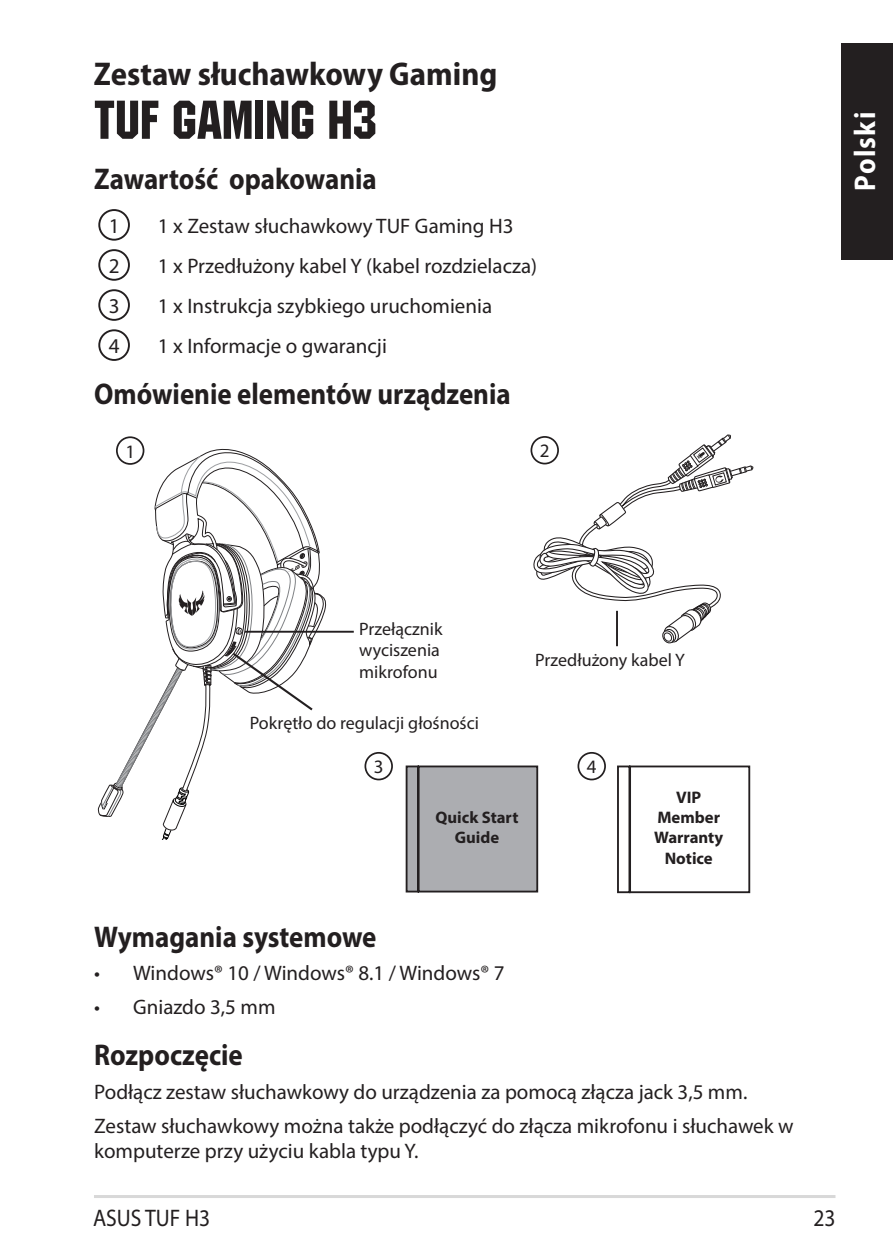
<style>
.page{position:relative;width:893px;height:1259px;background:#fff}
.page>*{position:absolute;margin:0;border:0;box-sizing:border-box;transform-origin:0 0}
.t1{font:54px "Machine IT Cby BT";color:#231f20}
.t2{font:700 semi-condensed 33px "Myriad Pro";color:#231f20}
.t3{font:700 30px "Myriad Pro";color:#231f20;scale:.9 1}
.t4{font:700 30px "Myriad Pro";letter-spacing:.05em;color:#fff;scale:.9 1}
.t5{font:24px "Myriad Pro";color:#231f20;scale:.9 1}
.t6{font:21px/33.6px "Myriad Pro";color:#231f20}
.t7{font:18.9px "Myriad Pro";color:#231f20}
.t8{font:18px/21.6px "Myriad Pro";color:#231f20}
.t9{font:700 16.8px/20.1px "Myriad";color:#231f20;text-align:center}
.t10{font:700 16.8px/20.1px "Myriad Pro";color:#231f20;text-align:center}
</style>
<div class="page">
<hr style="left:94px;top:1195px;width:741px;height:3px;background:#d8d8d8">
<div style="left:841px;top:43px;width:52px;height:217px;background:#231f20"></div>
<div style="left:98px;top:209px;width:32px;height:32px;border:2px solid #231f20;border-radius:50%"></div>
<div style="left:98px;top:249px;width:32px;height:32px;border:2px solid #231f20;border-radius:50%"></div>
<div style="left:98px;top:289px;width:32px;height:32px;border:2px solid #231f20;border-radius:50%"></div>
<div style="left:98px;top:329px;width:32px;height:32px;border:2px solid #231f20;border-radius:50%"></div>
<div style="left:530px;top:436px;width:29px;height:28px;border:2px solid #231f20;border-radius:50%"></div>
<div style="left:364px;top:752px;width:29px;height:28px;border:2px solid #231f20;border-radius:50%"></div>
<div style="left:577px;top:752px;width:29px;height:28px;border:2px solid #231f20;border-radius:50%"></div>
<svg style="left:405px;top:765px;width:134px;height:128px;background:#a2a3a7"></svg>
<svg style="left:617px;top:765px;width:134px;height:129px"></svg>
<div style="left:116px;top:436px;width:28px;height:29px;border:2px solid #231f20;border-radius:50%"></div>
<hr style="left:616px;top:611px;width:2px;height:35px;background:#231f20">
<hr style="left:245px;top:631px;width:109px;height:1px;background:#231f20">
<svg style="left:100px;top:449px;width:224px;height:390px"></svg>
<svg style="left:531px;top:434px;width:223px;height:211px"></svg>
<h2 class="t2" style="left:94px;top:55px;width:405px">Zestaw słuchawkowy Gaming</h2>
<h1 class="t1" style="left:94px;top:88px;width:285px">TUF GAMING H3</h1>
<h3 class="t3" style="left:94px;top:159px;width:316px">Zawartość opakowania</h3>
<p class="t6" style="left:109px;top:209px;width:12px">1</p>
<p class="t6" style="left:158px;top:209px;width:357px">1 x Zestaw słuchawkowy TUF Gaming H3</p>
<p class="t6" style="left:109px;top:249px;width:12px">2</p>
<p class="t6" style="left:158px;top:249px;width:381px">1 x Przedłużony kabel Y (kabel rozdzielacza)</p>
<p class="t6" style="left:109px;top:289px;width:12px">3</p>
<p class="t6" style="left:158px;top:289px;width:336px">1 x Instrukcja szybkiego uruchomienia</p>
<p class="t6" style="left:109px;top:329px;width:12px">4</p>
<p class="t6" style="left:158px;top:329px;width:230px">1 x Informacje o gwarancji</p>
<h3 class="t3" style="left:94px;top:375px;width:464px">Omówienie elementów urządzenia</h3>
<p class="t7" style="left:125px;top:440px;width:11px">1</p>
<p class="t7" style="left:540px;top:439px;width:11px">2</p>
<h3 class="t4" style="left:846px;top:191px;width:89px;rotate:-90deg">Polski</h3>
<p class="t8" style="left:359px;top:617px;width:85px">Przełącznik wyciszenia mikrofonu</p>
<p class="t8" style="left:250px;top:712px;width:231px">Pokrętło do regulacji głośności</p>
<p class="t8" style="left:535px;top:649px;width:151px">Przedłużony kabel Y</p>
<p class="t7" style="left:374px;top:755px;width:11px">3</p>
<p class="t7" style="left:587px;top:755px;width:11px">4</p>
<p class="t10" style="left:436px;top:807px;width:84px">Quick Start<br>Guide</p>
<p class="t9" style="left:654px;top:788px;width:71px">VIP<br>Member<br>Warranty<br>Notice</p>
<h3 class="t3" style="left:94px;top:917px;width:315px">Wymagania systemowe</h3>
<p class="t6" style="left:94px;top:956px;width:412px">• Windows® 10 / Windows® 8.1 / Windows® 7</p>
<p class="t6" style="left:94px;top:990px;width:183px">• Gniazdo 3,5 mm</p>
<h3 class="t3" style="left:94px;top:1035px;width:167px">Rozpoczęcie</h3>
<p class="t6" style="left:94px;top:1075px;width:701px">Podłącz zestaw słuchawkowy do urządzenia za pomocą złącza jack 3,5 mm.<br>Zestaw słuchawkowy można także podłączyć do złącza mikrofonu i słuchawek w</p>
<p class="t6" style="left:94px;top:1133px;width:326px">komputerze przy użyciu kabla typu Y.</p>
<p class="t5" style="left:93px;top:1203px;width:132px">ASUS TUF H3</p>
<p class="t5" style="left:813px;top:1203px;width:26px">23</p>
</div>
